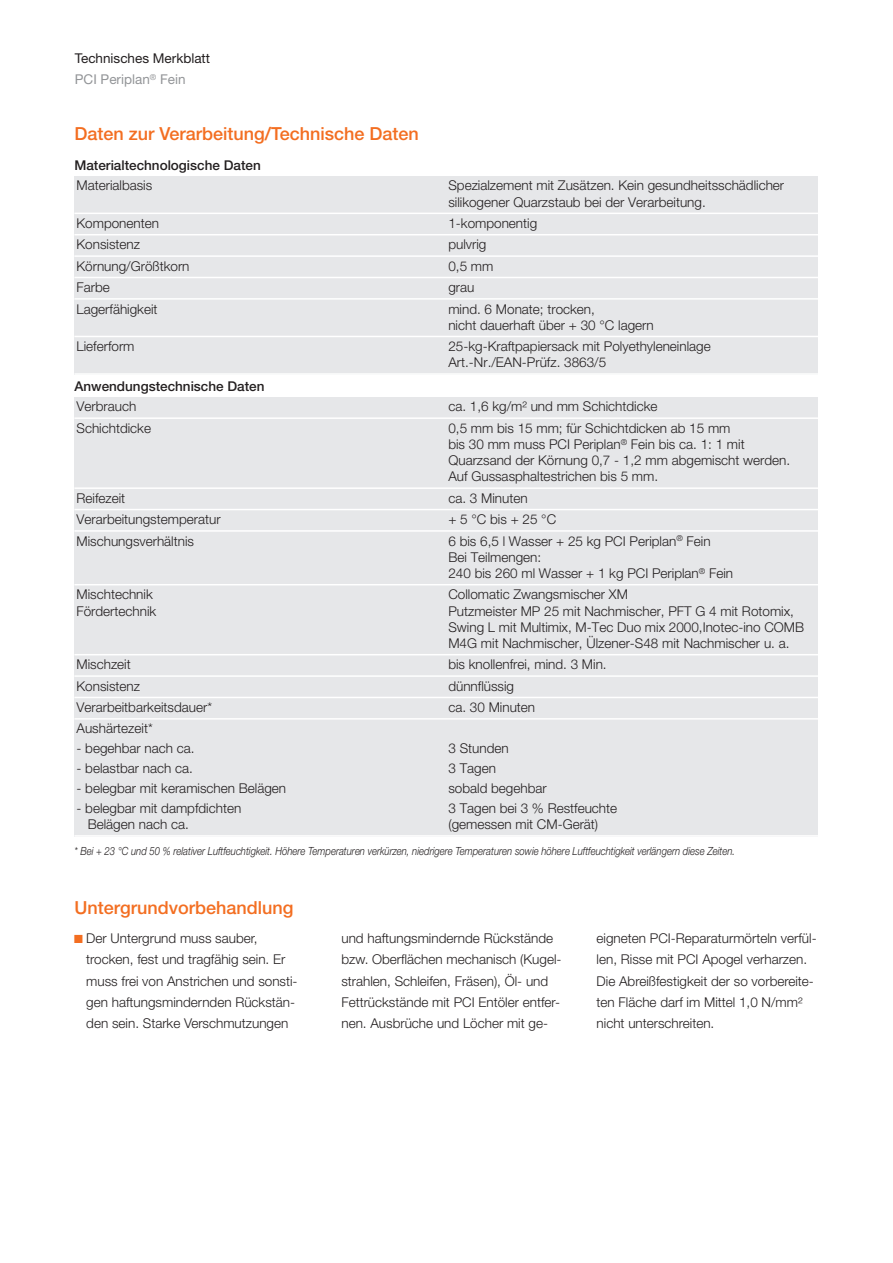
<style>
.page{position:relative;width:893px;height:1263px;background:#fff}
.page>*{position:absolute;margin:0;border:0;box-sizing:border-box;transform-origin:0 0}
.t1{font:500 18px "Helvetica Neue LT Pro";color:#f36e21}
.t2{font:300 13.5px/16.2px "Helvetica Neue LT Pro";color:#231f20}
.t3{font:500 13.5px "Helvetica Neue LT Pro";color:#231f20}
.t4{font:13.5px/21.3px "Helvetica Neue LT Pro";color:#231f20}
.t5{font:italic 300 11.25px "Helvetica Neue LT Pro";color:#231f20;scale:.85 1}
.s1{color:#939598}
.s2{font-family:"Courier New";font-weight:400;color:#f36e21}
</style>
<div class="page">
<div style="left:74px;top:176px;width:372px;height:37px;background:#e6e7e9"></div>
<div style="left:446px;top:176px;width:372px;height:37px;background:#e6e7e9"></div>
<div style="left:74px;top:213px;width:372px;height:22px;background:#e6e7e9"></div>
<div style="left:446px;top:213px;width:372px;height:22px;background:#e6e7e9"></div>
<div style="left:74px;top:235px;width:372px;height:21px;background:#e6e7e9"></div>
<div style="left:446px;top:235px;width:372px;height:21px;background:#e6e7e9"></div>
<div style="left:74px;top:256px;width:372px;height:21px;background:#e6e7e9"></div>
<div style="left:446px;top:256px;width:372px;height:21px;background:#e6e7e9"></div>
<div style="left:74px;top:277px;width:372px;height:22px;background:#e6e7e9"></div>
<div style="left:446px;top:277px;width:372px;height:22px;background:#e6e7e9"></div>
<div style="left:74px;top:299px;width:372px;height:37px;background:#e6e7e9"></div>
<div style="left:446px;top:299px;width:372px;height:37px;background:#e6e7e9"></div>
<div style="left:74px;top:336px;width:372px;height:39px;background:#e6e7e9"></div>
<div style="left:446px;top:336px;width:372px;height:39px;background:#e6e7e9"></div>
<hr style="left:74px;top:213px;width:744px;height:1px;background:#fff">
<hr style="left:74px;top:234px;width:744px;height:1px;background:#fff">
<hr style="left:74px;top:255px;width:744px;height:2px;background:#fff">
<hr style="left:74px;top:277px;width:744px;height:1px;background:#fff">
<hr style="left:74px;top:298px;width:744px;height:2px;background:#fff">
<hr style="left:74px;top:336px;width:744px;height:1px;background:#fff">
<hr style="left:74px;top:373px;width:744px;height:2px;background:#fff">
<div style="left:74px;top:398px;width:372px;height:20px;background:#e6e7e9"></div>
<div style="left:446px;top:398px;width:372px;height:20px;background:#e6e7e9"></div>
<div style="left:74px;top:418px;width:372px;height:70px;background:#e6e7e9"></div>
<div style="left:446px;top:418px;width:372px;height:70px;background:#e6e7e9"></div>
<div style="left:74px;top:488px;width:372px;height:21px;background:#e6e7e9"></div>
<div style="left:446px;top:488px;width:372px;height:21px;background:#e6e7e9"></div>
<div style="left:74px;top:509px;width:372px;height:22px;background:#e6e7e9"></div>
<div style="left:446px;top:509px;width:372px;height:22px;background:#e6e7e9"></div>
<div style="left:74px;top:531px;width:372px;height:54px;background:#e6e7e9"></div>
<div style="left:446px;top:531px;width:372px;height:54px;background:#e6e7e9"></div>
<div style="left:74px;top:585px;width:372px;height:70px;background:#e6e7e9"></div>
<div style="left:446px;top:585px;width:372px;height:70px;background:#e6e7e9"></div>
<div style="left:74px;top:655px;width:372px;height:21px;background:#e6e7e9"></div>
<div style="left:446px;top:655px;width:372px;height:21px;background:#e6e7e9"></div>
<div style="left:74px;top:676px;width:372px;height:21px;background:#e6e7e9"></div>
<div style="left:446px;top:676px;width:372px;height:21px;background:#e6e7e9"></div>
<div style="left:74px;top:697px;width:372px;height:22px;background:#e6e7e9"></div>
<div style="left:446px;top:697px;width:372px;height:22px;background:#e6e7e9"></div>
<div style="left:74px;top:719px;width:372px;height:20px;background:#e6e7e9"></div>
<div style="left:446px;top:719px;width:372px;height:20px;background:#e6e7e9"></div>
<div style="left:74px;top:739px;width:372px;height:20px;background:#e6e7e9"></div>
<div style="left:446px;top:739px;width:372px;height:20px;background:#e6e7e9"></div>
<div style="left:74px;top:759px;width:372px;height:20px;background:#e6e7e9"></div>
<div style="left:446px;top:759px;width:372px;height:20px;background:#e6e7e9"></div>
<div style="left:74px;top:779px;width:372px;height:20px;background:#e6e7e9"></div>
<div style="left:446px;top:779px;width:372px;height:20px;background:#e6e7e9"></div>
<div style="left:74px;top:799px;width:372px;height:38px;background:#e6e7e9"></div>
<div style="left:446px;top:799px;width:372px;height:38px;background:#e6e7e9"></div>
<hr style="left:74px;top:417px;width:744px;height:2px;background:#fff">
<hr style="left:74px;top:487px;width:744px;height:2px;background:#fff">
<hr style="left:74px;top:509px;width:744px;height:1px;background:#fff">
<hr style="left:74px;top:530px;width:744px;height:2px;background:#fff">
<hr style="left:74px;top:584px;width:744px;height:1px;background:#fff">
<hr style="left:74px;top:654px;width:744px;height:1px;background:#fff">
<hr style="left:74px;top:675px;width:744px;height:2px;background:#fff">
<hr style="left:74px;top:697px;width:744px;height:1px;background:#fff">
<hr style="left:74px;top:718px;width:744px;height:2px;background:#fff">
<hr style="left:74px;top:835px;width:744px;height:2px;background:#fff">
<p class="t4" style="left:75px;top:49px;width:137px">Technisches Merkblatt<br><span class="s1">PCI Periplan</span><sup>®</sup> <span class="s1">Fein</span></p>
<h1 class="t1" style="left:74px;top:128px;width:346px">Daten zur Verarbeitung/Technische Daten</h1>
<p class="t3" style="left:74px;top:160px;width:188px">Materialtechnologische Daten</p>
<p class="t2" style="left:77px;top:179px;width:77px">Materialbasis</p>
<p class="t2" style="left:448px;top:179px;width:337px">Spezialzement mit Zusätzen. Kein gesundheitsschädlicher silikogener Quarzstaub bei der Verarbeitung.</p>
<p class="t2" style="left:77px;top:216px;width:84px">Komponenten</p>
<p class="t2" style="left:448px;top:216px;width:90px">1-komponentig</p>
<p class="t2" style="left:77px;top:238px;width:65px">Konsistenz</p>
<p class="t2" style="left:448px;top:238px;width:40px">pulvrig</p>
<p class="t2" style="left:77px;top:259px;width:115px">Körnung/Größtkorn</p>
<p class="t2" style="left:448px;top:259px;width:47px">0,5 mm</p>
<p class="t2" style="left:77px;top:280px;width:35px">Farbe</p>
<p class="t2" style="left:448px;top:280px;width:28px">grau</p>
<p class="t2" style="left:77px;top:302px;width:83px">Lagerfähigkeit</p>
<p class="t2" style="left:448px;top:302px;width:207px">mind. 6 Monate; trocken,<br>nicht dauerhaft über + 30 °C lagern</p>
<p class="t2" style="left:77px;top:339px;width:60px">Lieferform</p>
<p class="t2" style="left:448px;top:339px;width:264px">25-kg-Kraftpapiersack mit Polyethyleneinlage<br>Art.-Nr./EAN-Prüfz. 3863/5</p>
<p class="t2" style="left:77px;top:400px;width:61px">Verbrauch</p>
<p class="t2" style="left:448px;top:400px;width:211px">ca. 1,6 kg/m² und mm Schichtdicke</p>
<p class="t2" style="left:77px;top:421px;width:76px">Schichtdicke</p>
<p class="t2" style="left:448px;top:421px;width:343px">0,5 mm bis 15 mm; für Schichtdicken ab 15 mm<br>bis 30 mm muss PCI Periplan<sup>®</sup> Fein bis ca. 1: 1 mit Quarzsand der Körnung 0,7 - 1,2 mm abgemischt werden.<br>Auf Gussasphaltestrichen bis 5 mm.</p>
<p class="t2" style="left:77px;top:491px;width:50px">Reifezeit</p>
<p class="t2" style="left:448px;top:491px;width:81px">ca. 3 Minuten</p>
<p class="t2" style="left:77px;top:512px;width:146px">Verarbeitungstemperatur</p>
<p class="t2" style="left:448px;top:512px;width:109px">+5°Cbis+25°C</p>
<p class="t2" style="left:77px;top:534px;width:119px">Mischungsverhältnis</p>
<p class="t2" style="left:448px;top:534px;width:286px">6 bis 6,5 l Wasser + 25 kg PCI Periplan<sup>®</sup> Fein<br>Bei Teilmengen:<br>240 bis 260 ml Wasser + 1 kg PCI Periplan<sup>®</sup> Fein</p>
<p class="t2" style="left:77px;top:588px;width:81px">Mischtechnik<br>Fördertechnik</p>
<p class="t2" style="left:448px;top:588px;width:357px">Collomatic Zwangsmischer XM<br>Putzmeister MP 25 mit Nachmischer, PFT G 4 mit Rotomix, Swing L mit Multimix, M-Tec Duo mix 2000,Inotec-ino COMB M4G mit Nachmischer, Ülzener-S48 mit Nachmischer u. a.</p>
<p class="t2" style="left:77px;top:658px;width:56px">Mischzeit</p>
<p class="t2" style="left:448px;top:658px;width:160px">bis knollenfrei, mind. 3 Min.</p>
<p class="t2" style="left:77px;top:679px;width:65px">Konsistenz</p>
<p class="t2" style="left:448px;top:679px;width:67px">dünnflüssig</p>
<p class="t2" style="left:77px;top:700px;width:137px">Verarbeitbarkeitsdauer*</p>
<p class="t2" style="left:448px;top:700px;width:88px">ca. 30 Minuten</p>
<p class="t2" style="left:77px;top:722px;width:78px">Aushärtezeit*</p>
<p class="t2" style="left:77px;top:742px;width:120px">- begehbar nach ca.</p>
<p class="t2" style="left:448px;top:742px;width:62px">3 Stunden</p>
<p class="t2" style="left:77px;top:762px;width:118px">- belastbar nach ca.</p>
<p class="t2" style="left:448px;top:762px;width:49px">3 Tagen</p>
<p class="t2" style="left:77px;top:781px;width:211px">- belegbar mit keramischen Belägen</p>
<p class="t2" style="left:448px;top:781px;width:100px">sobald begehbar</p>
<p class="t2" style="left:88px;top:801px;width:155px;text-indent:-11px">- belegbar mit dampfdichten<br>Belägen nach ca.</p>
<p class="t2" style="left:448px;top:801px;width:170px">3 Tagen bei 3 % Restfeuchte (gemessen mit CM-Gerät)</p>
<p class="t3" style="left:74px;top:381px;width:192px">Anwendungstechnische Daten</p>
<p class="t5" style="left:74px;top:847px;width:779px">* Bei + 23 °C und 50 % relativer Luftfeuchtigkeit. Höhere Temperaturen verkürzen, niedrigere Temperaturen sowie höhere Luftfeuchtigkeit verlängern diese Zeiten.</p>
<h1 class="t1" style="left:74px;top:901px;width:221px">Untergrundvorbehandlung</h1>
<p class="t2" style="left:86px;top:929px;width:213px;line-height:21.3px;text-indent:-12px"><span class="s2">■</span> Der Untergrund muss sauber, trocken, fest und tragfähig sein. Er muss frei von Anstrichen und sonsti&shy;gen haftungsmindernden Rückstän&shy;den sein. Starke Verschmutzungen</p>
<p class="t2" style="left:341px;top:929px;width:222px;line-height:21.3px">und haftungsmindernde Rückstände bzw. Oberflächen mechanisch (Kugel&shy;strahlen, Schleifen, Fräsen), Öl- und Fettrückstände mit PCI Entöler entfer&shy;nen. Ausbrüche und Löcher mit ge-</p>
<p class="t2" style="left:597px;top:929px;width:222px;line-height:21.3px">eigneten PCI-Reparaturmörteln verfül&shy;len, Risse mit PCI Apogel verharzen.<br>Die Abreißfestigkeit der so vorbereite&shy;ten Fläche darf im Mittel 1,0 N/mm² nicht unterschreiten.</p>
</div>
